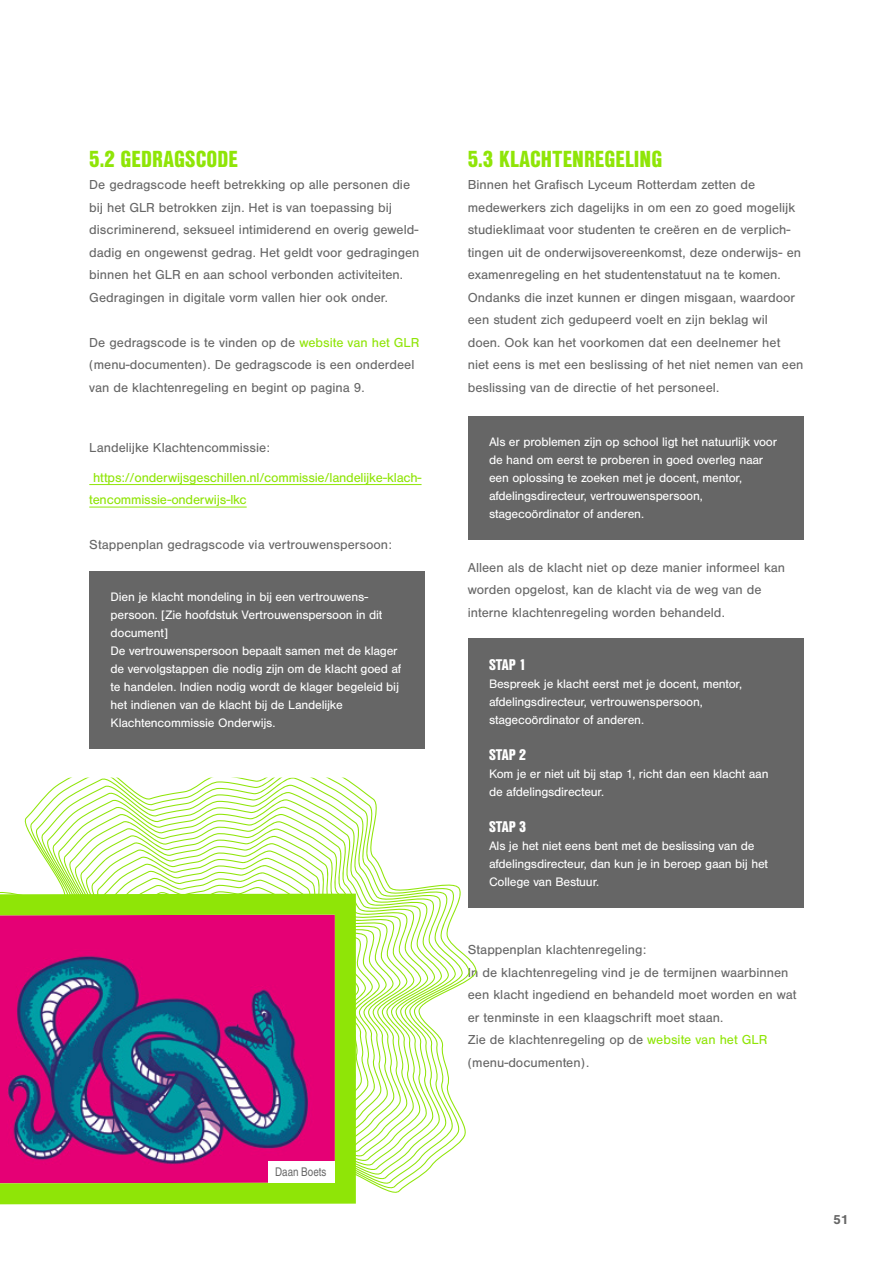
<style>
.page{position:relative;width:893px;height:1263px;background:#fff}
.page>*{position:absolute;margin:0;border:0;box-sizing:border-box;transform-origin:0 0}
.t1{font:900 22.5px "Nimbus San Con L";color:#8fe507}
.t2{font:900 15px "Nimbus San Con L";letter-spacing:-.015em;color:#fff}
.t3{font:13.5px/22.5px "Nimbus San";color:#666}
.t4{font:13.5px/22.5px "Nimbus San";letter-spacing:-.015em;color:#8fe507}
.t5{font:700 13.5px "Nimbus San";color:#666}
.t6{font:12.75px/18px "Nimbus San";letter-spacing:-.015em;color:#fff}
.t7{font:12px "Nimbus San Con L";letter-spacing:.005em;color:#666}
.s1{color:#8fe507}
</style>
<div class="page">
<hr style="left:89px;top:484px;width:333px;height:1px;background:#8fe507">
<hr style="left:89px;top:507px;width:158px;height:1px;background:#8fe507">
<div style="left:89px;top:571px;width:336px;height:177px;background:#666"></div>
<div style="left:468px;top:417px;width:336px;height:123px;background:#666"></div>
<div style="left:468px;top:638px;width:336px;height:269px;background:#666"></div>
<svg style="left:24px;top:777px;width:453px;height:416px"></svg>
<svg style="left:0;top:883px;width:366px;height:322px;background:#955c70"></svg>
<div style="left:268px;top:1161px;width:67px;height:22px;background:#fff"></div>
<h1 class="t1" style="left:89px;top:141px;width:150px">5.2 GEDRAGSCODE</h1>
<p class="t3" style="left:89px;top:173px;width:332px">De gedragscode heeft betrekking op alle personen die bij het GLR betrokken zijn. Het is van toepassing bij discriminerend, seksueel intimiderend en overig geweld&shy;dadig en ongewenst gedrag. Het geldt voor gedragingen binnen het GLR en aan school verbonden activiteiten.<br>Gedragingen in digitale vorm vallen hier ook onder.</p>
<p class="t3" style="left:89px;top:331px;width:332px">De gedragscode is te vinden op de <span class="s1">website van het GLR </span>(menu-documenten). De gedragscode is een onderdeel van de klachtenregeling en begint op pagina 9.</p>
<p class="t3" style="left:89px;top:436px;width:182px">Landelijke Klachtencommissie:</p>
<p class="t4" style="left:89px;top:466px;width:334px">https://onderwijsgeschillen.nl/commissie/landelijke-klach&shy;tencommissie-onderwijs-lkc</p>
<p class="t3" style="left:89px;top:534px;width:304px">Stappenplan gedragscode via vertrouwenspersoon:</p>
<p class="t6" style="left:111px;top:588px;width:292px">Dien je klacht mondeling in bij een vertrouwens&shy;persoon. [Zie hoofdstuk Vertrouwenspersoon in dit document]<br>De vertrouwenspersoon bepaalt samen met de klager de vervolgstappen die nodig zijn om de klacht goed af te handelen. Indien nodig wordt de klager begeleid bij het indienen van de klacht bij de Landelijke Klachtencommissie Onderwijs.</p>
<p class="t7" style="left:275px;top:1163px;width:53px">Daan Boets</p>
<h1 class="t1" style="left:468px;top:141px;width:196px">5.3 KLACHTENREGELING</h1>
<p class="t3" style="left:468px;top:173px;width:337px">Binnen het Grafisch Lyceum Rotterdam zetten de medewerkers zich dagelijks in om een zo goed mogelijk studieklimaat voor studenten te creëren en de verplich&shy;tingen uit de onderwijsovereenkomst, deze onderwijs- en examenregeling en het studentenstatuut na te komen.<br>Ondanks die inzet kunnen er dingen misgaan, waardoor een student zich gedupeerd voelt en zijn beklag wil doen. Ook kan het voorkomen dat een deelnemer het niet eens is met een beslissing of het niet nemen van een beslissing van de directie of het personeel.</p>
<p class="t6" style="left:489px;top:433px;width:290px">Als er problemen zijn op school ligt het natuurlijk voor de hand om eerst te proberen in goed overleg naar een oplossing te zoeken met je docent, mentor, afdelingsdirecteur, vertrouwenspersoon, stagecoördinator of anderen.</p>
<p class="t3" style="left:468px;top:556px;width:319px">Alleen als de klacht niet op deze manier informeel kan worden opgelost, kan de klacht via de weg van de interne klachtenregeling worden behandeld.</p>
<p class="t2" style="left:489px;top:654px;width:39px">STAP 1</p>
<p class="t6" style="left:489px;top:675px;width:255px">Bespreek je klacht eerst met je docent, mentor, afdelingsdirecteur, vertrouwenspersoon, stagecoördinator of anderen.</p>
<p class="t2" style="left:489px;top:744px;width:39px">STAP 2</p>
<p class="t6" style="left:489px;top:765px;width:281px">Kom je er niet uit bij stap 1, richt dan een klacht aan de afdelingsdirecteur.</p>
<p class="t2" style="left:489px;top:816px;width:39px">STAP 3</p>
<p class="t6" style="left:489px;top:837px;width:281px">Als je het niet eens bent met de beslissing van de afdelingsdirecteur, dan kun je in beroep gaan bij het<br>College van Bestuur.</p>
<p class="t3" style="left:468px;top:939px;width:330px">Stappenplan klachtenregeling:<br>In de klachtenregeling vind je de termijnen waarbinnen een klacht ingediend en behandeld moet worden en wat er tenminste in een klaagschrift moet staan.<br>Zie de klachtenregeling op de <span class="s1">website van het GLR </span>(menu-documenten).</p>
<p class="t5" style="left:833px;top:1212px;width:17px">51</p>
</div>
